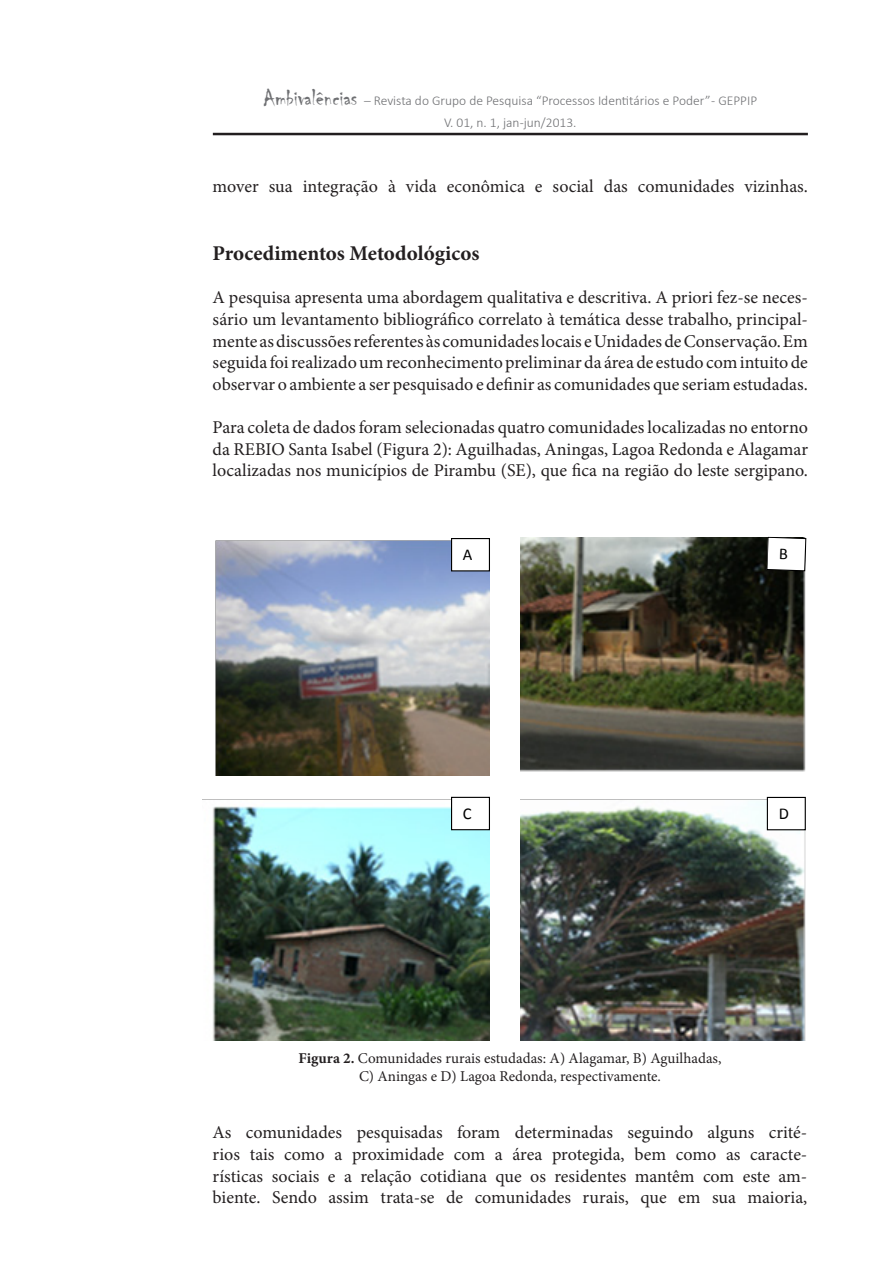
<style>
.page{position:relative;width:893px;height:1263px;background:#fff}
.page>*{position:absolute;margin:0;border:0;box-sizing:border-box;transform-origin:0 0}
.t1{font:700 21px "Minion Pro";color:#231f20}
.t2{font:18px/21.6px "Minion Pro";color:#231f20;text-align:justify}
.t3{font:16.5px "Calibri";color:#000}
.t4{font:15px "Minion Pro";color:#231f20}
.t5{font:300 13.5px "Calibri";color:#6f7073}
.s1{font-family:"Chiller";font-weight:400;font-size:24px}
.s2{font-weight:700}
</style>
<div class="page">
<img style="left:215px;top:540px;width:274px;height:235px">
<div style="left:452px;top:538px;width:37px;height:33px;background:#fff"></div>
<div style="left:451px;top:538px;width:39px;height:33px;border:1px solid #000"></div>
<img style="left:520px;top:537px;width:286px;height:235px">
<img style="left:203px;top:799px;width:286px;height:241px">
<img style="left:520px;top:799px;width:286px;height:241px">
<div style="left:452px;top:797px;width:37px;height:33px;background:#fff"></div>
<div style="left:451px;top:797px;width:39px;height:33px;border:1px solid #000"></div>
<div style="left:767px;top:797px;width:38px;height:33px;background:#fff"></div>
<div style="left:767px;top:797px;width:39px;height:33px;border:1px solid #000"></div>
<div style="left:210px;top:131px;width:598px;height:6px;background:#231f20;opacity:.5"></div>
<svg style="left:767px;top:537px;width:40px;height:35px"></svg>
<p class="t5" style="left:263px;top:93px;width:496px"><span class="s1">Ambivalências</span> – Revista do Grupo de Pesquisa “Processos Identitários e Poder” - GEPPIP</p>
<p class="t5" style="left:444px;top:114px;width:134px">V. 01, n. 1, jan-jun/2013.</p>
<p class="t2" style="left:213px;top:175px;width:597px">mover sua integração à vida econômica e social das comunidades vizinhas.</p>
<p class="t1" style="left:213px;top:239px;width:268px">Procedimentos Metodológicos</p>
<p class="t2" style="left:213px;top:287px;width:597px">A pesquisa apresenta uma abordagem qualitativa e descritiva. A priori fez-se neces&shy;sário um levantamento bibliográfico correlato à temática desse trabalho, principal&shy;mente as discussões referentes às comunidades locais e Unidades de Conservação. Em seguida foi realizado um reconhecimento preliminar da área de estudo com intuito de observar o ambiente a ser pesquisado e definir as comunidades que seriam estudadas.</p>
<p class="t2" style="left:213px;top:417px;width:597px">Para coleta de dados foram selecionadas quatro comunidades localizadas no entorno da REBIO Santa Isabel (Figura 2): Aguilhadas, Aningas, Lagoa Redonda e Alagamar localizadas nos municípios de Pirambu (SE), que fica na região do leste sergipano.</p>
<p class="t3" style="left:463px;top:544px;width:11px">A</p>
<p class="t3" style="left:463px;top:803px;width:10px">C</p>
<p class="t3" style="left:779px;top:803px;width:12px">D</p>
<p class="t4" style="left:298px;top:1048px;width:424px"><span class="s2">Figura 2.</span> Comunidades rurais estudadas: A) Alagamar, B) Aguilhadas,</p>
<p class="t4" style="left:359px;top:1066px;width:303px">C) Aningas e D) Lagoa Redonda, respectivamente.</p>
<p class="t2" style="left:213px;top:1122px;width:596px">As comunidades pesquisadas foram determinadas seguindo alguns crité&shy;rios tais como a proximidade com a área protegida, bem como as caracte&shy;rísticas sociais e a relação cotidiana que os residentes mantêm com este am&shy;biente. Sendo assim trata-se de comunidades rurais, que em sua maioria,</p>
</div>
